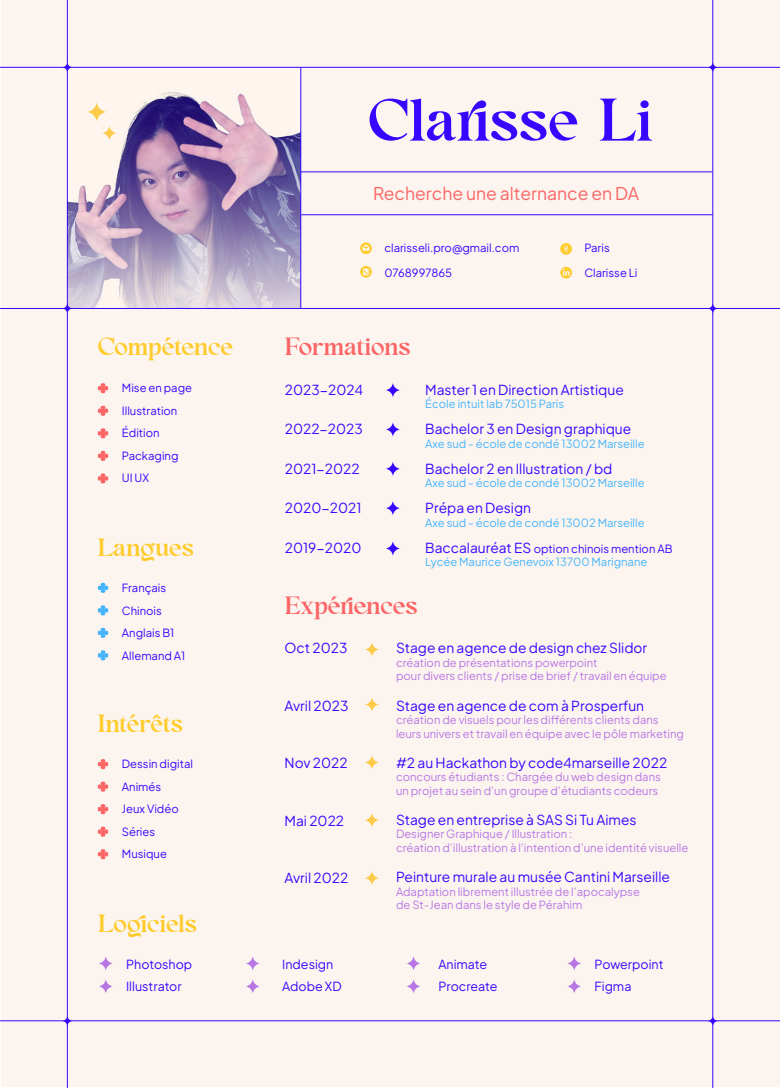
<style>
.page{position:relative;width:780px;height:1088px;background:#fff}
.page>*{position:absolute;margin:0;border:0;box-sizing:border-box;transform-origin:0 0}
.t1{font:60px "Farela";color:#3507ff}
.t2{font:25px "Farela";letter-spacing:-.015em;color:#ffcb2b}
.t3{font:25px "Farela";letter-spacing:-.005em;color:#fb6566}
.t4{font:17.5px "Plus Jakarta Sans";color:#fb6566}
.t5{font:13.75px "Plus Jakarta Sans";color:#3507ff}
.t6{font:12.5px/22.5px "Plus Jakarta Sans";color:#3507ff}
.t7{font:11.25px/13.5px "Plus Jakarta Sans";color:#b876e5}
.t8{font:11.25px/13.5px "Plus Jakarta Sans";color:#46b4fc}
.t9{font:11.25px/22.5px "Plus Jakarta Sans";color:#3507ff}
.s1{font-size:13.75px;color:#3507ff}
.s2{color:#3507ff}
</style>
<div class="page">
<div style="left:1px;top:1px;width:778px;height:1086px;background:#fcf5ef"></div>
<img style="left:68px;top:92px;width:232px;height:216px">
<hr style="left:0;top:67px;width:780px;height:1px;background:#3507ff">
<hr style="left:0;top:308px;width:780px;height:1px;background:#3507ff">
<hr style="left:0;top:1020px;width:780px;height:1px;background:#3507ff">
<hr style="left:67px;top:0;width:1px;height:1088px;background:#3507ff">
<hr style="left:712px;top:0;width:1px;height:1088px;background:#3507ff">
<svg style="left:62px;top:62px;width:11px;height:11px"></svg>
<svg style="left:62px;top:303px;width:11px;height:11px"></svg>
<svg style="left:62px;top:1015px;width:11px;height:11px"></svg>
<svg style="left:707px;top:62px;width:11px;height:11px"></svg>
<svg style="left:707px;top:303px;width:11px;height:11px"></svg>
<svg style="left:707px;top:1015px;width:11px;height:11px"></svg>
<hr style="left:301px;top:172px;width:411px;height:1px;background:#3507ff">
<hr style="left:301px;top:215px;width:411px;height:1px;background:#3507ff">
<hr style="left:300px;top:67px;width:1px;height:242px;background:#3507ff">
<svg style="left:86px;top:102px;width:21px;height:20px"></svg>
<svg style="left:102px;top:125px;width:15px;height:16px"></svg>
<svg style="left:360px;top:266px;width:12px;height:12px"></svg>
<svg style="left:360px;top:242px;width:12px;height:12px"></svg>
<svg style="left:560px;top:243px;width:12px;height:12px"></svg>
<svg style="left:560px;top:267px;width:12px;height:11px"></svg>
<svg style="left:98px;top:956px;width:15px;height:15px"></svg>
<svg style="left:566px;top:956px;width:15px;height:15px"></svg>
<svg style="left:98px;top:979px;width:15px;height:15px"></svg>
<svg style="left:245px;top:956px;width:15px;height:15px"></svg>
<svg style="left:245px;top:979px;width:15px;height:15px"></svg>
<svg style="left:406px;top:956px;width:15px;height:15px"></svg>
<svg style="left:406px;top:979px;width:15px;height:15px"></svg>
<svg style="left:566px;top:979px;width:15px;height:15px"></svg>
<svg style="left:364px;top:642px;width:15px;height:15px"></svg>
<svg style="left:364px;top:697px;width:15px;height:15px"></svg>
<svg style="left:364px;top:755px;width:15px;height:15px"></svg>
<svg style="left:364px;top:812px;width:15px;height:16px"></svg>
<svg style="left:364px;top:870px;width:15px;height:16px"></svg>
<svg style="left:97px;top:759px;width:12px;height:11px"></svg>
<svg style="left:97px;top:781px;width:12px;height:11px"></svg>
<svg style="left:97px;top:826px;width:12px;height:11px"></svg>
<svg style="left:97px;top:804px;width:12px;height:11px"></svg>
<svg style="left:97px;top:849px;width:12px;height:11px"></svg>
<svg style="left:97px;top:383px;width:12px;height:11px"></svg>
<svg style="left:97px;top:405px;width:12px;height:11px"></svg>
<svg style="left:97px;top:450px;width:12px;height:11px"></svg>
<svg style="left:97px;top:428px;width:12px;height:11px"></svg>
<svg style="left:97px;top:473px;width:12px;height:11px"></svg>
<svg style="left:97px;top:582px;width:12px;height:11px"></svg>
<svg style="left:97px;top:627px;width:12px;height:11px"></svg>
<svg style="left:97px;top:605px;width:12px;height:11px"></svg>
<svg style="left:97px;top:650px;width:12px;height:11px"></svg>
<svg style="left:385px;top:382px;width:15px;height:16px"></svg>
<svg style="left:385px;top:422px;width:15px;height:15px"></svg>
<svg style="left:385px;top:461px;width:15px;height:15px"></svg>
<svg style="left:385px;top:541px;width:15px;height:15px"></svg>
<svg style="left:385px;top:500px;width:15px;height:16px"></svg>
<h1 class="t1" style="left:368px;top:86px;width:286px">Clarisse Li</h1>
<h3 class="t4" style="left:373px;top:179px;width:267px">Recherche une alternance en DA</h3>
<h2 class="t2" style="left:98px;top:333px;width:137px">Compétence</h2>
<p class="t9" style="left:122px;top:376px;width:72px">Mise en page<br>Illustration<br>Édition<br>Packaging<br>UI UX</p>
<h2 class="t2" style="left:98px;top:533px;width:98px">Langues</h2>
<p class="t9" style="left:122px;top:575px;width:65px">Français<br>Chinois<br>Anglais B1<br>Allemand A1</p>
<h2 class="t2" style="left:98px;top:709px;width:87px">Intérêts</h2>
<p class="t9" style="left:122px;top:751px;width:73px">Dessin digital<br>Animés<br>Jeux Vidéo<br>Séries<br>Musique</p>
<p class="t9" style="left:384px;top:235px;width:136px">clarisseli.pro@gmail.com</p>
<p class="t9" style="left:584px;top:235px;width:27px">Paris</p>
<p class="t9" style="left:584px;top:260px;width:55px">Clarisse Li</p>
<p class="t9" style="left:384px;top:260px;width:69px">0768997865</p>
<h2 class="t3" style="left:285px;top:333px;width:127px">Formations</h2>
<p class="t5" style="left:285px;top:378px;width:80px">2023-2024</p>
<p class="t5" style="left:425px;top:378px;width:200px">Master 1 en Direction Artistique</p>
<p class="t8" style="left:425px;top:396px;width:140px">École intuit lab 75015 Paris</p>
<p class="t5" style="left:285px;top:418px;width:80px">2022-2023</p>
<p class="t5" style="left:425px;top:418px;width:207px">Bachelor 3 en Design graphique</p>
<p class="t8" style="left:425px;top:436px;width:221px">Axe sud - école de condé 13002 Marseille</p>
<p class="t5" style="left:285px;top:457px;width:76px">2021-2022</p>
<p class="t5" style="left:425px;top:457px;width:189px">Bachelor 2 en Illustration / bd</p>
<p class="t8" style="left:425px;top:475px;width:221px">Axe sud - école de condé 13002 Marseille</p>
<p class="t5" style="left:285px;top:497px;width:78px">2020-2021</p>
<p class="t5" style="left:425px;top:497px;width:107px">Prépa en Design</p>
<p class="t8" style="left:425px;top:515px;width:221px">Axe sud - école de condé 13002 Marseille</p>
<p class="t5" style="left:285px;top:536px;width:78px">2019-2020</p>
<p class="t8" style="left:425px;top:540px;width:249px"><span class="s1">Baccalauréat ES</span> <span class="s2">option chinois mention AB<br></span>Lycée Maurice Genevoix 13700 Marignane</p>
<h2 class="t3" style="left:285px;top:591px;width:134px">Expériences</h2>
<p class="t5" style="left:284px;top:637px;width:64px">Oct 2023</p>
<p class="t5" style="left:396px;top:637px;width:253px">Stage en agence de design chez Slidor</p>
<p class="t7" style="left:396px;top:655px;width:272px">création de présentations powerpoint<br>pour divers clients / prise de brief / travail en équipe</p>
<p class="t5" style="left:284px;top:694px;width:65px">Avril 2023</p>
<p class="t5" style="left:396px;top:694px;width:250px">Stage en agence de com à Prosperfun</p>
<p class="t7" style="left:396px;top:712px;width:289px">création de visuels pour les différents clients dans leurs univers et travail en équipe avec le pôle marketing</p>
<p class="t5" style="left:284px;top:752px;width:65px">Nov 2022</p>
<p class="t5" style="left:396px;top:751px;width:273px">#2 au Hackathon by code4marseille 2022</p>
<p class="t7" style="left:396px;top:769px;width:266px">concours étudiants : Chargée du web design dans un projet au sein d’un groupe d’étudiants codeurs</p>
<p class="t5" style="left:284px;top:809px;width:61px">Mai 2022</p>
<p class="t5" style="left:396px;top:808px;width:242px">Stage en entreprise à SAS Si Tu Aimes</p>
<p class="t7" style="left:396px;top:826px;width:294px">Designer Graphique / Illustration :<br>création d’illustration à l’intention d’une identité visuelle</p>
<p class="t5" style="left:284px;top:867px;width:65px">Avril 2022</p>
<p class="t5" style="left:396px;top:866px;width:275px">Peinture murale au musée Cantini Marseille</p>
<p class="t7" style="left:396px;top:883px;width:245px">Adaptation librement illustrée de l’apocalypse de St-Jean dans le style de Pérahim</p>
<h2 class="t2" style="left:98px;top:909px;width:100px">Logiciels</h2>
<p class="t6" style="left:126px;top:951px;width:68px">Photoshop<br>Illustrator</p>
<p class="t6" style="left:594px;top:951px;width:70px">Powerpoint<br>Figma</p>
<p class="t6" style="left:282px;top:951px;width:61px">Indesign<br>Adobe XD</p>
<p class="t6" style="left:438px;top:951px;width:61px">Animate<br>Procreate</p>
</div>
